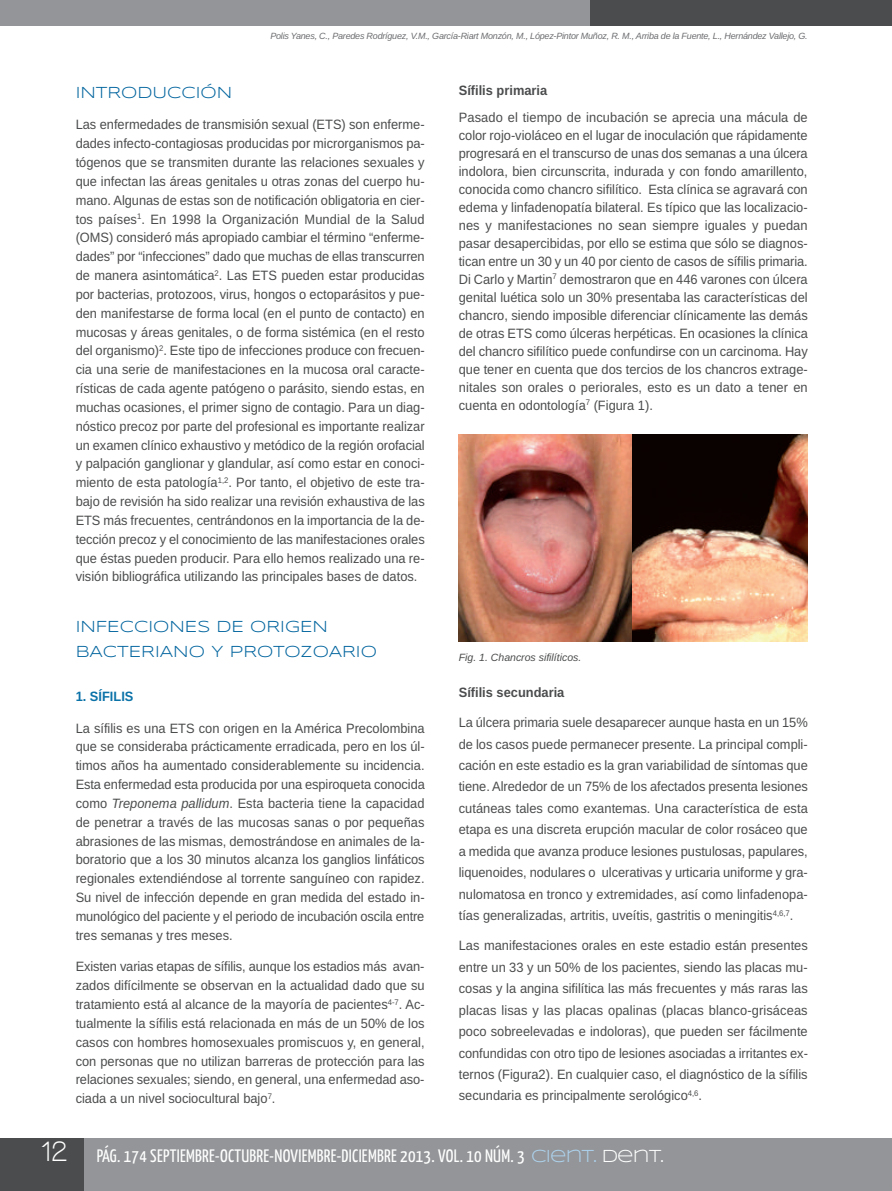
<style>
.page{position:relative;width:892px;height:1191px;background:#fff}
.page>*{position:absolute;margin:0;border:0;box-sizing:border-box;transform-origin:0 0}
.t1{font:18px "Yanone Kaffeesatz";letter-spacing:.015em;color:#fff}
.t2{font:16.5px/24.9px "Syncopate";color:#00649e}
.t3{font:13.5px/18.9px "Arimo";color:#4b4c4d;text-align:justify;scale:.95 1}
.t4{font:700 13.5px "Arimo";color:#4b4c4d;scale:.95 1}
.t5{font:700 13.5px "Arimo";color:#0b72a8;scale:.95 1}
.t6{font:italic 10.5px "Arimo";color:#4b4c4d}
.t7{font:italic 9px "Arimo";letter-spacing:-.025em;color:#6c6d70}
.s1{font-style:italic}
.s2{font-family:"Walkway";font-weight:700;font-size:30px}
.s3{font-family:"Syncopate";color:#add2ed}
.s4{font-family:"Syncopate"}
</style>
<div class="page">
<div style="left:0;top:1138px;width:891px;height:52px;background:#939598"></div>
<div style="left:0;top:0;width:598px;height:25px;background:#939598"></div>
<div style="left:590px;top:0;width:301px;height:25px;background:#4b4c4d"></div>
<div style="left:0;top:1138px;width:84px;height:52px;background:#4b4c4d"></div>
<img style="left:458px;top:434px;width:186px;height:207px">
<img style="left:632px;top:435px;width:175px;height:206px">
<p class="t7" style="left:270px;top:30px;width:538px">Polis Yanes, C., Paredes Rodríguez, V.M., García-Riart Monzón, M., lópez-Pintor Muñoz, R. M., arriba de la Fuente, l., Hernández Vallejo, G.</p>
<p class="t2" style="left:76px;top:80px;width:158px">INTRODUCCIÓN</p>
<p class="t3" style="left:76px;top:115px;width:369px">Las enfermedades de transmisión sexual (ETS) son enferme&shy;dades infecto-contagiosas producidas por microrganismos pa&shy;tógenos que se transmiten durante las relaciones sexuales y que infectan las áreas genitales u otras zonas del cuerpo hu&shy;mano. Algunas de estas son de notificación obligatoria en cier&shy;tos países<sup>1</sup>. En 1998 la Organización Mundial de la Salud (OMS) consideró más apropiado cambiar el término “enferme&shy;dades” por “infecciones” dado que muchas de ellas transcurren de manera asintomática<sup>2</sup>. Las ETS pueden estar producidas por bacterias, protozoos, virus, hongos o ectoparásitos y pue&shy;den manifestarse de forma local (en el punto de contacto) en mucosas y áreas genitales, o de forma sistémica (en el resto del organismo)<sup>2</sup>. Este tipo de infecciones produce con frecuen&shy;cia una serie de manifestaciones en la mucosa oral caracte&shy;rísticas de cada agente patógeno o parásito, siendo estas, en muchas ocasiones, el primer signo de contagio. Para un diag&shy;nóstico precoz por parte del profesional es importante realizar un examen clínico exhaustivo y metódico de la región orofacial y palpación ganglionar y glandular, así como estar en conoci&shy;miento de esta patología<sup>1,2</sup>. Por tanto, el objetivo de este tra&shy;bajo de revisión ha sido realizar una revisión exhaustiva de las ETS más frecuentes, centrándonos en la importancia de la de&shy;tección precoz y el conocimiento de las manifestaciones orales que éstas pueden producir. Para ello hemos realizado una re&shy;visión bibliográfica utilizando las principales bases de datos.</p>
<p class="t2" style="left:76px;top:613px;width:302px">INFECCIONES DE ORIGEN<br>BACTERIANO Y PROTOZOARIO</p>
<p class="t5" style="left:76px;top:688px;width:62px">1. SÍFILIS</p>
<p class="t3" style="left:76px;top:718px;width:369px">La sífilis es una ETS con origen en la América Precolombina que se consideraba prácticamente erradicada, pero en los úl&shy;timos años ha aumentado considerablemente su incidencia.<br>Esta enfermedad esta producida por una espiroqueta conocida como <span class="s1">treponema pallidum</span>. Esta bacteria tiene la capacidad de penetrar a través de las mucosas sanas o por pequeñas abrasiones de las mismas, demostrándose en animales de la&shy;boratorio que a los 30 minutos alcanza los ganglios linfáticos regionales extendiéndose al torrente sanguíneo con rapidez.<br>Su nivel de infección depende en gran medida del estado in&shy;munológico del paciente y el periodo de incubación oscila entre tres semanas y tres meses.</p>
<p class="t3" style="left:76px;top:957px;width:369px">Existen varias etapas de sífilis, aunque los estadios más avan&shy;zados difícilmente se observan en la actualidad dado que su tratamiento está al alcance de la mayoría de pacientes<sup>4-7</sup>. Ac&shy;tualmente la sífilis está relacionada en más de un 50% de los casos con hombres homosexuales promiscuos y, en general, con personas que no utilizan barreras de protección para las relaciones sexuales; siendo, en general, una enfermedad aso&shy;ciada a un nivel sociocultural bajo<sup>7</sup>.</p>
<p class="t4" style="left:458px;top:82px;width:95px">Sífilis primaria</p>
<p class="t3" style="left:458px;top:108px;width:369px;line-height:18px">Pasado el tiempo de incubación se aprecia una mácula de color rojo-violáceo en el lugar de inoculación que rápidamente progresará en el transcurso de unas dos semanas a una úlcera indolora, bien circunscrita, indurada y con fondo amarillento, conocida como chancro sifilítico. Esta clínica se agravará con edema y linfadenopatía bilateral. Es típico que las localizacio&shy;nes y manifestaciones no sean siempre iguales y puedan pasar desapercibidas, por ello se estima que sólo se diagnos&shy;tican entre un 30 y un 40 por ciento de casos de sífilis primaria.<br>Di Carlo y Martin<sup>7</sup> demostraron que en 446 varones con úlcera genital luética solo un 30% presentaba las características del chancro, siendo imposible diferenciar clínicamente las demás de otras ETS como úlceras herpéticas. En ocasiones la clínica del chancro sifilítico puede confundirse con un carcinoma. hay que tener en cuenta que dos tercios de los chancros extrage&shy;nitales son orales o periorales, esto es un dato a tener en cuenta en odontología<sup>7</sup> (Figura 1).</p>
<p class="t6" style="left:458px;top:651px;width:124px">Fig. 1. Chancros sifilíticos.</p>
<p class="t4" style="left:458px;top:684px;width:113px">Sífilis secundaria</p>
<p class="t3" style="left:458px;top:711px;width:369px;line-height:21.5px">La úlcera primaria suele desaparecer aunque hasta en un 15% de los casos puede permanecer presente. La principal compli&shy;cación en este estadio es la gran variabilidad de síntomas que tiene. Alrededor de un 75% de los afectados presenta lesiones cutáneas tales como exantemas. una característica de esta etapa es una discreta erupción macular de color rosáceo que a medida que avanza produce lesiones pustulosas, papulares, liquenoides, nodulares o ulcerativas y urticaria uniforme y gra&shy;nulomatosa en tronco y extremidades, así como linfadenopa&shy;tías generalizadas, artritis, uveítis, gastritis o meningitis<sup>4,6,7</sup>.</p>
<p class="t3" style="left:458px;top:934px;width:369px;line-height:21.5px">Las manifestaciones orales en este estadio están presentes entre un 33 y un 50% de los pacientes, siendo las placas mu&shy;cosas y la angina sifilítica las más frecuentes y más raras las placas lisas y las placas opalinas (placas blanco-grisáceas poco sobreelevadas e indoloras), que pueden ser fácilmente confundidas con otro tipo de lesiones asociadas a irritantes ex&shy;ternos (Figura2). En cualquier caso, el diagnóstico de la sífilis secundaria es principalmente serológico<sup>4,6</sup>.</p>
<h1 class="t1" style="left:40px;top:1144px;width:625px"><span class="s2">12</span> PÁG. 174 SEPTIEMBRE-OCTUBRE-NOVIEMBRE-DICIEMBRE 2013. VOL. 10 NÚM. 3 <span class="s3">CIENT.</span> <span class="s4">DENT.</span></h1>
</div>
